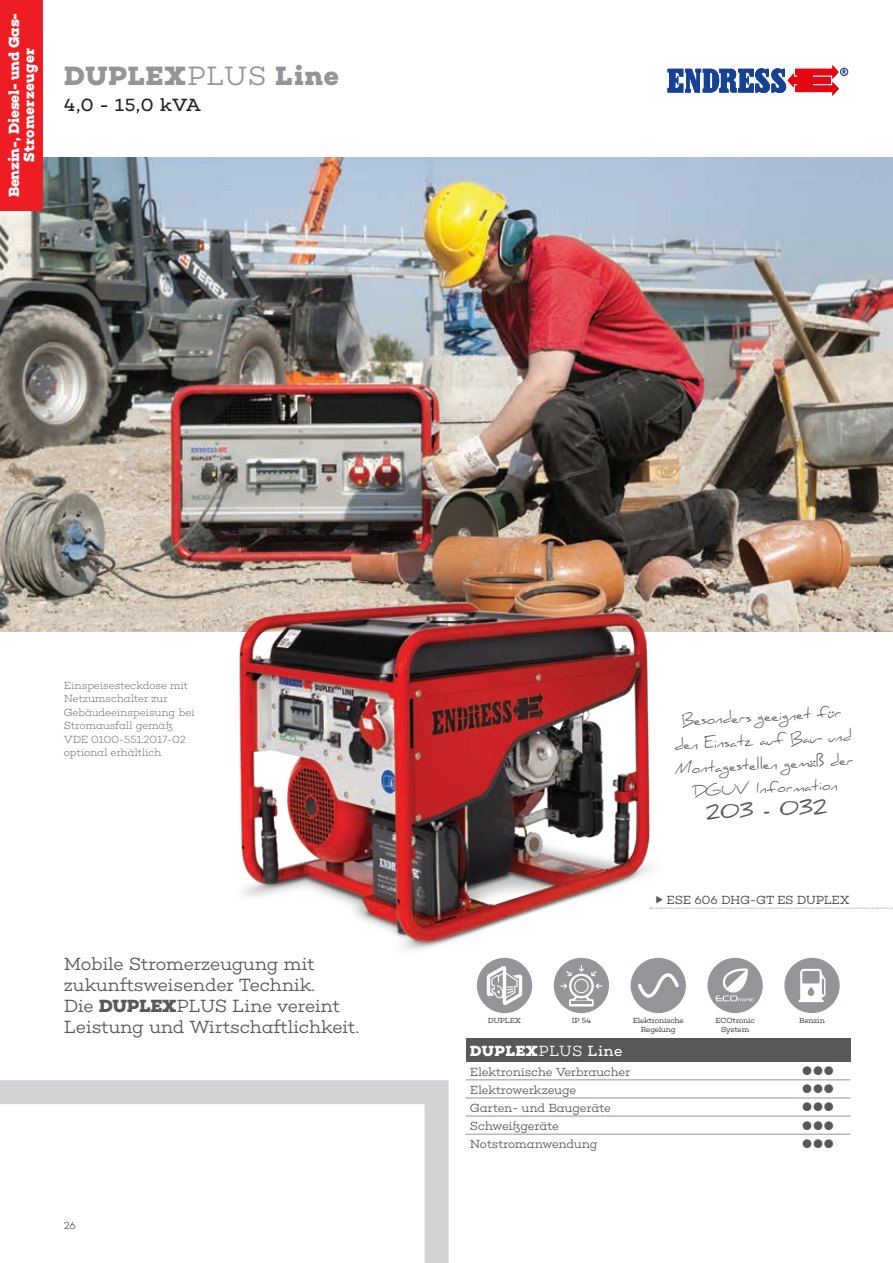
<style>
.page{position:relative;width:893px;height:1263px;background:#fff}
.page>*{position:absolute;margin:0;border:0;box-sizing:border-box;transform-origin:0 0}
.t1{font:700 27px "Choplin";letter-spacing:.025em;color:#939598}
.t2{font:700 19.5px "Daniel";color:#57585a}
.t3{font:300 18px/21px "Choplin";letter-spacing:-.02em;color:#57585a}
.t4{font:18px "Choplin";color:#231f20}
.t5{font:700 15px/15px "Choplin";letter-spacing:-.01em;color:#fff;text-align:center;scale:.95 1}
.t6{font:700 15px "Choplin";letter-spacing:.01em;color:#fff}
.t7{font:14.25px/24px "Daniel";color:#57585a;text-align:center}
.t8{font:300 12px/18.1px "Choplin";letter-spacing:-.02em;color:#57585a}
.t9{font:300 12px "Choplin";letter-spacing:-.01em;color:#3e3e3f}
.t10{font:200 10.5px/13.5px "Choplin";letter-spacing:-.02em;color:#57585a}
.t11{font:300 10.5px "Choplin";color:#57585a}
.t12{font:300 7.5px/9px "Choplin";letter-spacing:-.025em;color:#231f20;text-align:center}
.s1{font-weight:300}
.s2{font-weight:700}
.s3{font-weight:400}
</style>
<div class="page">
<img style="left:0;top:158px;width:893px;height:473px">
<svg style="left:667px;top:65px;width:181px;height:31px"></svg>
<div style="left:0;top:0;width:43px;height:210px;background:#ee1d23"></div>
<img style="left:167px;top:529px;width:573px;height:460px">
<div style="left:466px;top:1038px;width:384px;height:24px;background:#57585a"></div>
<hr style="left:466px;top:1079px;width:332px;height:1px;background:#939598">
<hr style="left:798px;top:1079px;width:52px;height:1px;background:#939598">
<hr style="left:466px;top:1097px;width:332px;height:1px;background:#939598">
<hr style="left:798px;top:1097px;width:52px;height:1px;background:#939598">
<hr style="left:466px;top:1116px;width:332px;height:1px;background:#939598">
<hr style="left:798px;top:1116px;width:52px;height:1px;background:#939598">
<hr style="left:466px;top:1134px;width:332px;height:1px;background:#939598">
<hr style="left:798px;top:1134px;width:52px;height:1px;background:#939598">
<svg style="left:477px;top:958px;width:55px;height:55px"></svg>
<svg style="left:554px;top:958px;width:55px;height:55px"></svg>
<svg style="left:631px;top:958px;width:55px;height:55px"></svg>
<svg style="left:707px;top:958px;width:56px;height:55px"></svg>
<svg style="left:784px;top:958px;width:56px;height:55px"></svg>
<div style="left:808px;top:987px;width:6px;height:9px;background:#939598;border-radius:3px"></div>
<svg style="left:0;top:1080px;width:449px;height:183px"></svg>
<svg style="left:650px;top:896px;width:243px;height:13px"></svg>
<h3 class="t5" style="left:6px;top:197px;width:196px;rotate:-90deg">Benzin-, Diesel- und Gas-<br>Stromerzeuger</h3>
<h1 class="t1" style="left:64px;top:60px;width:276px">DUPLEX<span class="s1">PLUS</span> Line</h1>
<h3 class="t4" style="left:64px;top:94px;width:139px">4,0 - 15,0 kVA</h3>
<p class="t10" style="left:64px;top:679px;width:133px">Einspeisesteckdose mit<br>Netzumschalter zur<br>Gebäudeeinspeisung bei<br>Stromausfall gemäß<br>VDE 0100-551:2017-02 optional erhältlich</p>
<h3 class="t3" style="left:64px;top:954px;width:297px">Mobile Stromerzeugung mit zukunftsweisender Technik.<br>Die <span class="s2">DUPLEX</span>PLUS Line vereint<br>Leistung und Wirtschaftlichkeit.</h3>
<p class="t11" style="left:64px;top:1220px;width:14px">26</p>
<h3 class="t7" style="left:672px;top:709px;width:180px;rotate:-3deg">Besonders geeignet für den Einsatz auf Bau- und<br>Montagestellen gemäß der<br>DGUV Information</h3>
<h2 class="t2" style="left:705px;top:802px;width:123px;rotate:-3deg">203 - 032</h2>
<p class="t9" style="left:666px;top:893px;width:185px">ESE 606 DHG-GT ES DUPLEX</p>
<p class="t12" style="left:488px;top:1016px;width:35px">DUPLEX</p>
<p class="t12" style="left:572px;top:1016px;width:21px">IP 54</p>
<p class="t12" style="left:633px;top:1016px;width:52px">Elektronische<br>Regelung</p>
<p class="t12" style="left:715px;top:1016px;width:41px">ECOtronic<br>System</p>
<p class="t12" style="left:799px;top:1016px;width:27px">Benzin</p>
<h3 class="t6" style="left:470px;top:1042px;width:154px">DUPLEX<span class="s1">PLUS</span> <span class="s3">Line</span></h3>
<p class="t8" style="left:470px;top:1062px;width:162px">Elektronische Verbraucher<br>Elektrowerkzeuge<br>Garten- und Baugeräte<br>Schweißgeräte<br>Notstromanwendung</p>
</div>
